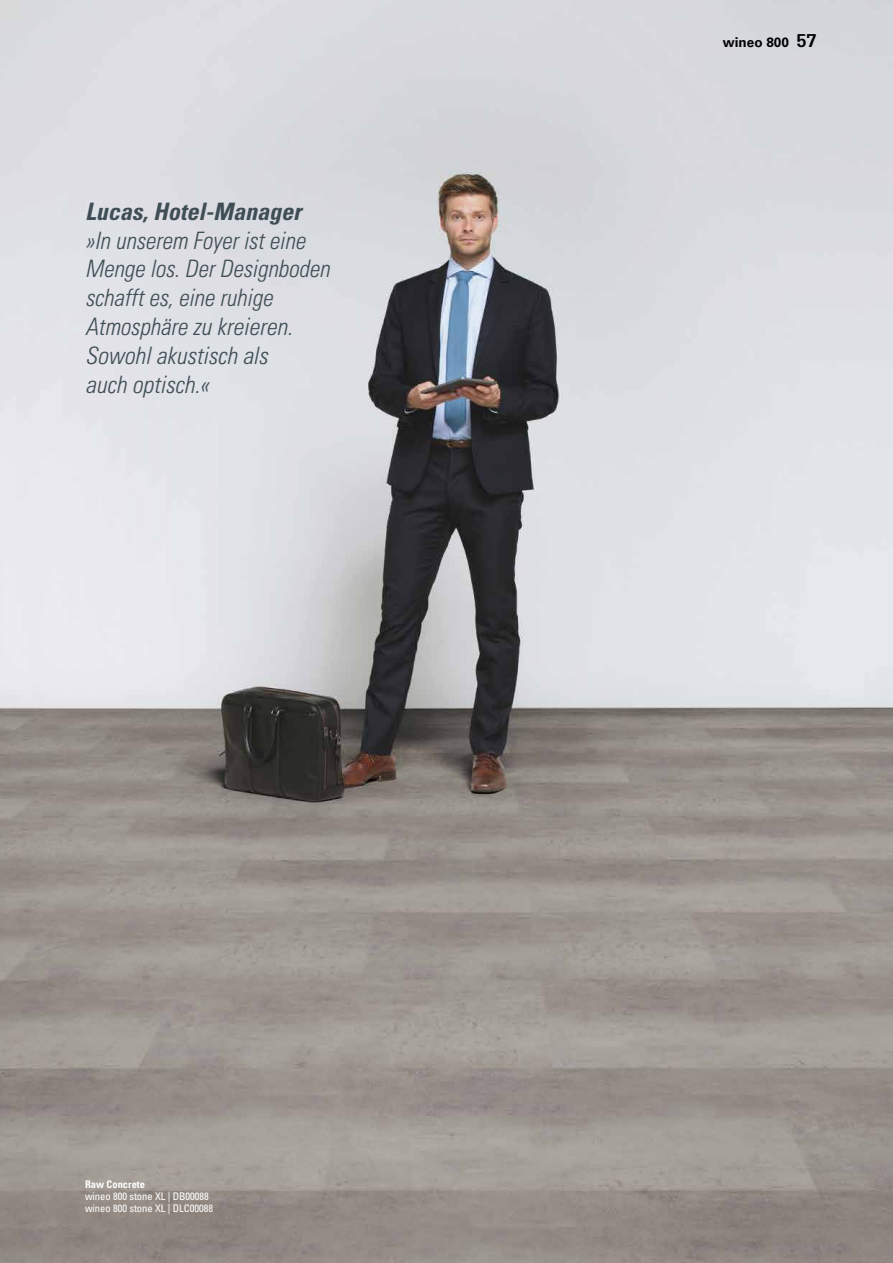
<style>
.page{position:relative;width:893px;height:1263px;background:#fff}
.page>*{position:absolute;margin:0;border:0;box-sizing:border-box;transform-origin:0 0}
.t1{font:24px/28.8px "Univers LTCYR 47 Light Cond Obl";color:#3f4e55}
.t2{font:24px "Univers LTCYR 67 Bold Cond Obl";color:#3f4e55}
.t3{font:700 13.5px "Univers LTCYR 65";color:#000}
.t4{font:condensed 10.5px/12px "Univers LTCYR 57";color:#fff}
.t5{font:10.5px "Univers LTCYR 67 Bold Cond";color:#fff}
.s1{font-family:"Glypha LT Pro";font-size:18px}
</style>
<div class="page">
<img style="left:0;top:0;width:893px;height:1263px">
<p class="t2" style="left:85px;top:197px;width:217px">Lucas, Hotel-Manager</p>
<p class="t1" style="left:85px;top:225px;width:246px">»In unserem Foyer ist eine<br>Menge los. Der Designboden schafft es, eine ruhige<br>Atmosphäre zu kreieren.<br>Sowohl akustisch als<br>auch optisch.«</p>
<p class="t5" style="left:85px;top:1178px;width:62px">Raw Concrete</p>
<p class="t4" style="left:85px;top:1190px;width:129px">wineo 800 stone XL | DB00088 wineo 800 stone XL | DLC00088</p>
<p class="t3" style="left:723px;top:33px;width:95px">wineo 800 <span class="s1">57</span></p>
</div>
